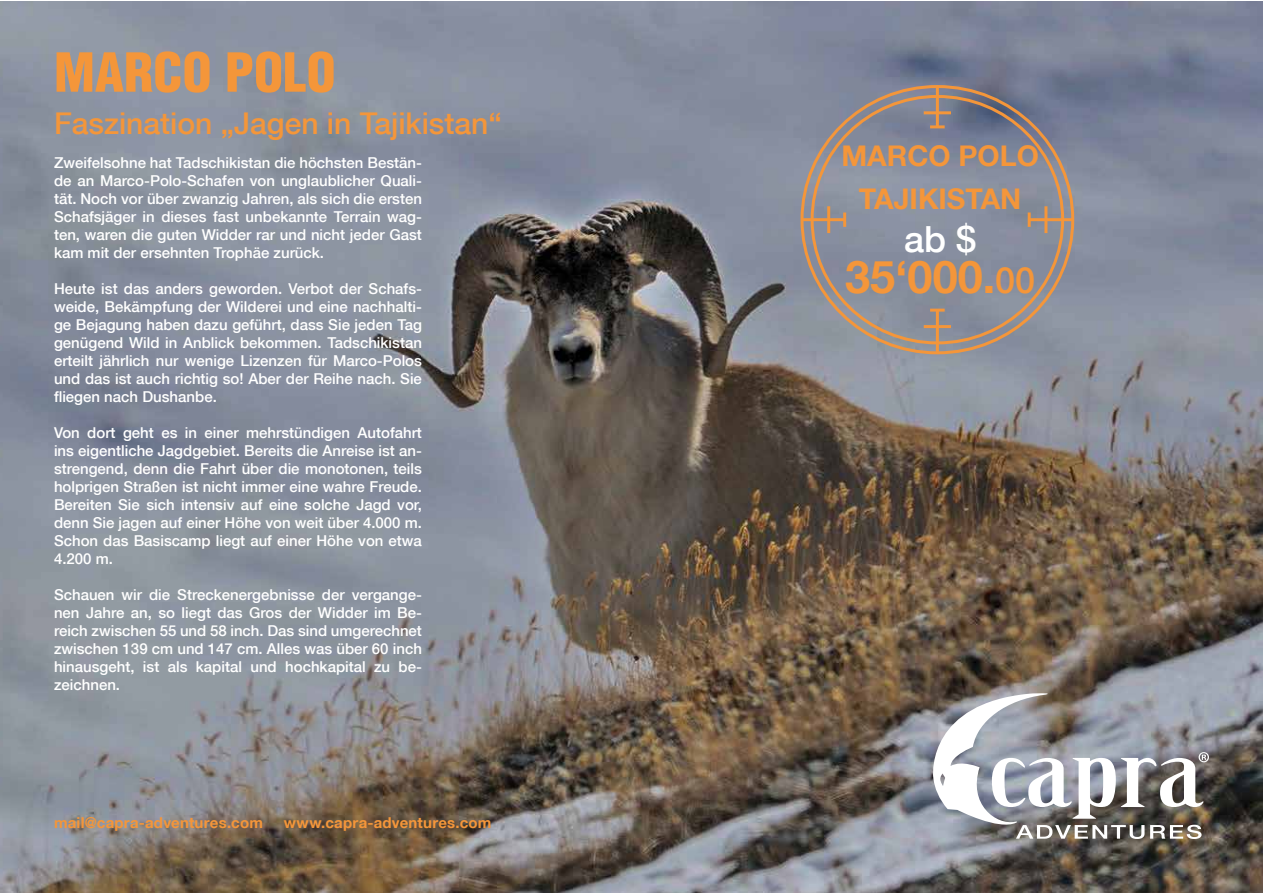
<style>
.page{position:relative;width:1263px;height:893px;background:#fff}
.page>*{position:absolute;margin:0;border:0;box-sizing:border-box;transform-origin:0 0}
.t1{font:900 condensed 52.5px "Helvetica LT Std";color:#f4963a}
.t2{font:700 45px "Helvetica Neue LT Std";color:#f4963a}
.t3{font:500 36px "Helvetica Neue LT Std";color:#fff}
.t4{font:500 30px "Helvetica Neue LT Std";color:#f4963a}
.t5{font:700 28.5px/43.2px "Helvetica Neue LT Std";color:#f4963a;text-align:center}
.t6{font:500 15px/18px "Helvetica Neue LT Std";color:#fff;text-align:justify}
.t7{font:700 15px "Helvetica Neue LT Std";letter-spacing:.015em;color:#f4963a}
.s1{font-weight:500;font-size:36px}
</style>
<div class="page">
<img style="left:0;top:1px;width:1263px;height:892px">
<svg style="left:930px;top:693px;width:279px;height:146px"></svg>
<hr style="left:936px;top:87px;width:3px;height:41px;background:#f4963a">
<hr style="left:924px;top:111px;width:27px;height:3px;background:#f4963a">
<hr style="left:930px;top:125px;width:15px;height:3px;background:#f4963a">
<hr style="left:936px;top:310px;width:3px;height:42px;background:#f4963a">
<hr style="left:924px;top:325px;width:27px;height:3px;background:#f4963a">
<hr style="left:930px;top:309px;width:15px;height:3px;background:#f4963a">
<hr style="left:1030px;top:218px;width:42px;height:3px;background:#f4963a">
<hr style="left:1044px;top:206px;width:3px;height:27px;background:#f4963a">
<hr style="left:1028px;top:212px;width:3px;height:15px;background:#f4963a">
<hr style="left:802px;top:218px;width:43px;height:3px;background:#f4963a">
<hr style="left:827px;top:206px;width:3px;height:27px;background:#f4963a">
<hr style="left:843px;top:212px;width:3px;height:15px;background:#f4963a">
<h1 class="t1" style="left:54px;top:39px;width:283px">MARCO POLO</h1>
<h3 class="t4" style="left:54px;top:105px;width:449px">Faszination „Jagen in Tajikistan“</h3>
<p class="t6" style="left:54px;top:154px;width:369px">Zweifelsohne hat Tadschikistan die höchsten Bestän&shy;de an Marco-Polo-Schafen von unglaublicher Quali&shy;tät. Noch vor über zwanzig Jahren, als sich die ersten Schafsjäger in dieses fast unbekannte Terrain wag&shy;ten, waren die guten Widder rar und nicht jeder Gast kam mit der ersehnten Trophäe zurück.</p>
<p class="t6" style="left:54px;top:280px;width:369px">Heute ist das anders geworden. Verbot der Schafs&shy;weide, Bekämpfung der Wilderei und eine nachhalti&shy;ge Bejagung haben dazu geführt, dass Sie jeden Tag genügend Wild in Anblick bekommen. Tadschikistan erteilt jährlich nur wenige Lizenzen für Marco-Polos und das ist auch richtig so! Aber der Reihe nach. Sie fliegen nach Dushanbe.</p>
<p class="t6" style="left:54px;top:424px;width:369px">Von dort geht es in einer mehrstündigen Autofahrt ins eigentliche Jagdgebiet. Bereits die Anreise ist an&shy;strengend, denn die Fahrt über die monotonen, teils holprigen Straßen ist nicht immer eine wahre Freude.<br>Bereiten Sie sich intensiv auf eine solche Jagd vor, denn Sie jagen auf einer Höhe von weit über 4.000 m.<br>Schon das Basiscamp liegt auf einer Höhe von etwa 4.200 m.</p>
<p class="t6" style="left:54px;top:586px;width:369px">Schauen wir die Streckenergebnisse der vergange&shy;nen Jahre an, so liegt das Gros der Widder im Be&shy;reich zwischen 55 und 58 inch. Das sind umgerechnet zwischen 139 cm und 147 cm. Alles was über 60 inch hinausgeht, ist als kapital und hochkapital zu be&shy;zeichnen.</p>
<p class="t7" style="left:54px;top:813px;width:210px">mail@capra-adventures.com</p>
<p class="t7" style="left:284px;top:813px;width:209px">www.capra-adventures.com</p>
<h3 class="t5" style="left:841px;top:133px;width:199px">MARCO POLO<br>TAJIKISTAN</h3>
<h3 class="t3" style="left:904px;top:218px;width:74px">ab $</h3>
<h2 class="t2" style="left:845px;top:249px;width:192px">35‘000.<span class="s1">00</span></h2>
</div>
